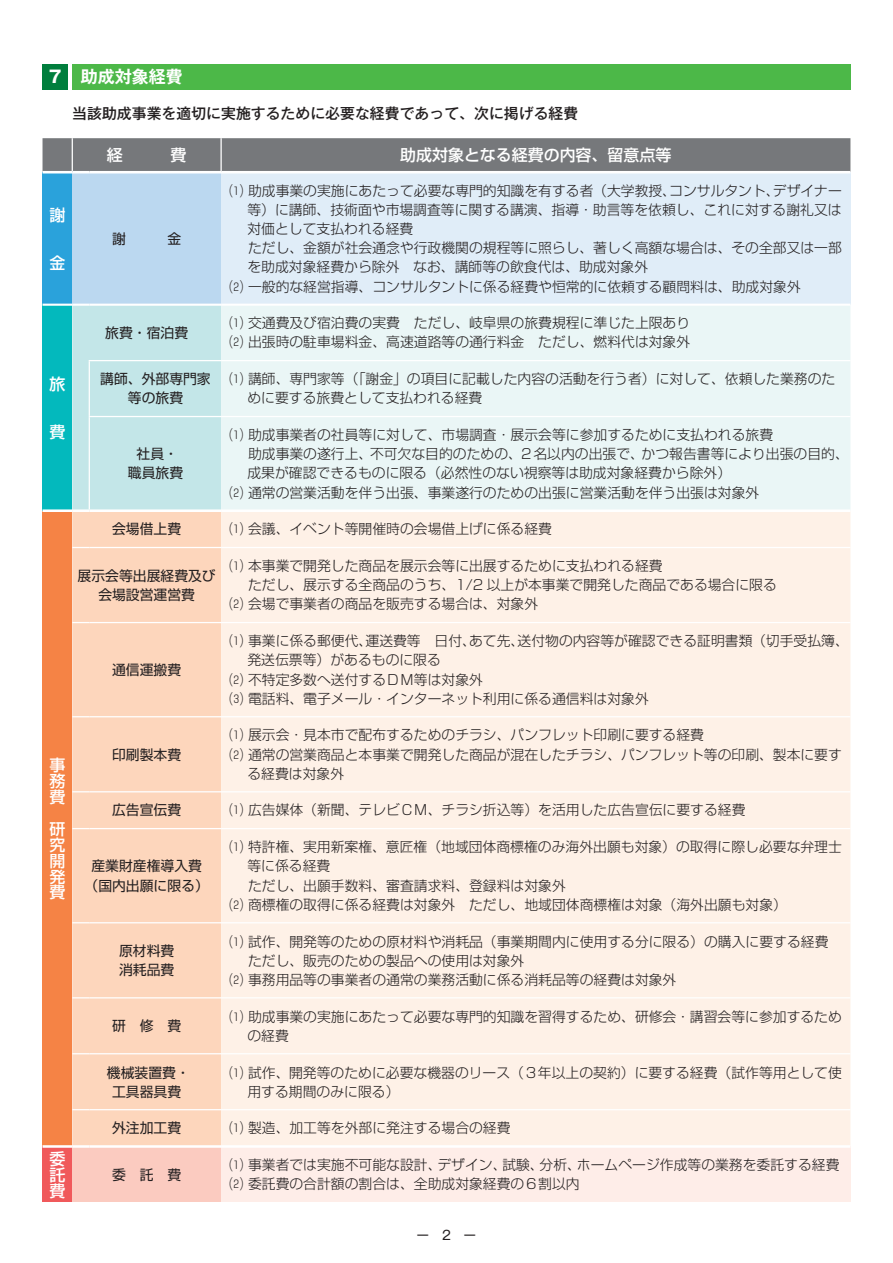
<style>
.page{position:relative;width:893px;height:1263px;background:#fff}
.page>*{position:absolute;margin:0;border:0;box-sizing:border-box;transform-origin:0 0}
.t1{font:700 16.95px "Gothic MB101 Pro De";color:#fff}
.t2{font:700 16.95px "Gothic MB101 Pro";color:#fff}
.t3{font:500 16.05px/16px "Shin Go Pro";color:#fff;text-align:justify}
.t4{font:500 15.9px/15.9px "Shin Go Pro";color:#fff;text-align:justify}
.t5{font:500 14.85px "Gothic MB101 Pro";color:#231f20}
.t6{font:300 13.8px/19.2px "Shin Go Pro";color:#231f20}
.t7{font:13.8px/19.2px "Shin Go Pro";color:#231f20;text-align:center}
.t8{font:12.75px "Gothic MB101 Pro";color:#231f20}
</style>
<div class="page">
<div style="left:43px;top:172px;width:29px;height:133px;background:#2aa2db"></div>
<div style="left:72px;top:172px;width:149px;height:133px;background:#bbd8f0"></div>
<div style="left:221px;top:172px;width:629px;height:133px;background:#e0edf8"></div>
<div style="left:43px;top:305px;width:29px;height:206px;background:#03b9bd"></div>
<div style="left:221px;top:306px;width:629px;height:203px;background:#eaf6f6"></div>
<div style="left:43px;top:511px;width:29px;height:635px;background:#f58345"></div>
<div style="left:72px;top:512px;width:149px;height:633px;background:#fdd6bc"></div>
<div style="left:221px;top:512px;width:629px;height:633px;background:#fef1e7"></div>
<div style="left:43px;top:1146px;width:29px;height:56px;background:#f0595b"></div>
<div style="left:72px;top:1146px;width:149px;height:56px;background:#fbcbc0"></div>
<div style="left:221px;top:1146px;width:629px;height:56px;background:#feede8"></div>
<hr style="left:43px;top:304px;width:29px;height:2px;background:#fff">
<div style="left:72px;top:304px;width:149px;height:205px;background:#c3e6e8"></div>
<hr style="left:89px;top:304px;width:132px;height:2px;background:#fff">
<hr style="left:221px;top:304px;width:629px;height:2px;background:#fff">
<hr style="left:89px;top:360px;width:132px;height:1px;background:#fff">
<hr style="left:89px;top:361px;width:1px;height:55px;background:#fff">
<hr style="left:221px;top:360px;width:629px;height:1px;background:#fff">
<hr style="left:89px;top:416px;width:132px;height:1px;background:#fff">
<hr style="left:89px;top:417px;width:1px;height:92px;background:#fff">
<hr style="left:221px;top:416px;width:629px;height:1px;background:#fff">
<svg style="left:72px;top:547px;width:17px;height:1px"></svg>
<hr style="left:89px;top:547px;width:132px;height:1px;background:#fff">
<hr style="left:221px;top:547px;width:629px;height:1px;background:#fff">
<svg style="left:72px;top:622px;width:17px;height:1px"></svg>
<hr style="left:89px;top:622px;width:132px;height:1px;background:#fff">
<hr style="left:221px;top:622px;width:629px;height:1px;background:#fff">
<svg style="left:72px;top:716px;width:17px;height:1px"></svg>
<hr style="left:89px;top:716px;width:132px;height:1px;background:#fff">
<hr style="left:221px;top:716px;width:629px;height:1px;background:#fff">
<svg style="left:72px;top:791px;width:17px;height:1px"></svg>
<hr style="left:89px;top:791px;width:132px;height:1px;background:#fff">
<hr style="left:221px;top:791px;width:629px;height:1px;background:#fff">
<svg style="left:72px;top:828px;width:17px;height:1px"></svg>
<hr style="left:89px;top:828px;width:132px;height:1px;background:#fff">
<hr style="left:221px;top:828px;width:629px;height:1px;background:#fff">
<svg style="left:72px;top:922px;width:17px;height:1px"></svg>
<hr style="left:89px;top:922px;width:132px;height:1px;background:#fff">
<hr style="left:221px;top:922px;width:629px;height:1px;background:#fff">
<svg style="left:72px;top:997px;width:17px;height:1px"></svg>
<hr style="left:89px;top:997px;width:132px;height:1px;background:#fff">
<hr style="left:221px;top:997px;width:629px;height:1px;background:#fff">
<svg style="left:72px;top:1053px;width:17px;height:1px"></svg>
<hr style="left:89px;top:1053px;width:132px;height:1px;background:#fff">
<hr style="left:221px;top:1053px;width:629px;height:1px;background:#fff">
<svg style="left:72px;top:1109px;width:17px;height:1px"></svg>
<hr style="left:89px;top:1109px;width:132px;height:1px;background:#fff">
<hr style="left:221px;top:1109px;width:629px;height:1px;background:#fff">
<div style="left:43px;top:138px;width:807px;height:35px;background:#76787b"></div>
<hr style="left:89px;top:171px;width:132px;height:2px;background:#fff">
<hr style="left:221px;top:171px;width:629px;height:2px;background:#fff">
<hr style="left:43px;top:509px;width:29px;height:3px;background:#fff">
<hr style="left:43px;top:1145px;width:29px;height:3px;background:#fff">
<hr style="left:72px;top:1145px;width:17px;height:3px;background:#fff">
<hr style="left:89px;top:1145px;width:132px;height:3px;background:#fff">
<hr style="left:221px;top:1145px;width:629px;height:3px;background:#fff">
<div style="left:43px;top:64px;width:25px;height:25px;background:#007e3d"></div>
<div style="left:72px;top:64px;width:778px;height:25px;background:#4cb848"></div>
<p class="t2" style="left:49px;top:62px;width:14px">7</p>
<p class="t1" style="left:81px;top:62px;width:104px">助成対象経費</p>
<p class="t5" style="left:72px;top:101px;width:507px">当該助成事業を適切に実施するために必要な経費であって、次に掲げる経費</p>
<p class="t4" style="left:49px;top:205px;width:17px">謝</p>
<p class="t4" style="left:49px;top:253px;width:17px">金</p>
<p class="t4" style="left:49px;top:374px;width:17px">旅</p>
<p class="t4" style="left:49px;top:422px;width:17px">費</p>
<p class="t4" style="left:49px;top:755px;width:17px">事務費</p>
<p class="t4" style="left:49px;top:819px;width:17px">研究開発費</p>
<p class="t4" style="left:107px;top:145px;width:81px">経　　　費</p>
<p class="t7" style="left:105px;top:321px;width:84px">旅費・宿泊費</p>
<p class="t4" style="left:400px;top:145px;width:273px">助成対象となる経費の内容、留意点等</p>
<p class="t6" style="left:773px;top:179px;width:71px">デザイナー</p>
<p class="t6" style="left:230px;top:179px;width:448px">⑴ 助成事業の実施にあたって必要な専門的知識を有する者（大学教授、</p>
<p class="t6" style="left:247px;top:198px;width:596px">等）に講師、技術面や市場調査等に関する講演、指導・助言等を依頼し、これに対する謝礼又は</p>
<p class="t6" style="left:247px;top:218px;width:167px">対価として支払われる経費</p>
<p class="t6" style="left:230px;top:237px;width:614px">　ただし、金額が社会通念や行政機関の規程等に照らし、著しく高額な場合は、その全部又は一部</p>
<p class="t6" style="left:247px;top:256px;width:402px">を助成対象経費から除外　なお、講師等の飲食代は、助成対象外</p>
<p class="t6" style="left:230px;top:275px;width:573px">⑵ 一般的な経営指導、コンサルタントに係る経費や恒常的に依頼する顧問料は、助成対象外</p>
<p class="t6" style="left:669px;top:179px;width:112px">コンサルタント、</p>
<p class="t6" style="left:230px;top:312px;width:462px">⑴ 交通費及び宿泊費の実費　ただし、岐阜県の旅費規程に準じた上限あり</p>
<p class="t6" style="left:230px;top:331px;width:462px">⑵ 出張時の駐車場料金、高速道路等の通行料金　ただし、燃料代は対象外</p>
<p class="t7" style="left:100px;top:368px;width:112px">講師、外部専門家等の旅費</p>
<p class="t6" style="left:247px;top:368px;width:589px;text-indent:-18px">⑴ 講師、専門家等（「謝金」の項目に記載した内容の活動を行う者）に対して、依頼した業務のために要する旅費として支払われる経費</p>
<p class="t7" style="left:128px;top:443px;width:57px">社員・職員旅費</p>
<p class="t7" style="left:112px;top:518px;width:71px">会場借上費</p>
<p class="t7" style="left:78px;top:564px;width:140px">展示会等出展経費及び会場設営運営費</p>
<p class="t7" style="left:112px;top:658px;width:71px">通信運搬費</p>
<p class="t7" style="left:112px;top:743px;width:71px">印刷製本費</p>
<p class="t7" style="left:112px;top:799px;width:71px">広告宣伝費</p>
<p class="t7" style="left:85px;top:855px;width:126px">産業財産権導入費（国内出願に限る(</p>
<p class="t6" style="left:642px;top:424px;width:209px;text-indent:-412px">⑴ 助成事業者の社員等に対して、市場調査・展示会等に参加するために支払われる旅費<br>かつ報告書等により出張の目的、</p>
<p class="t6" style="left:520px;top:443px;width:126px">２名以内の出張で、</p>
<p class="t6" style="left:234px;top:443px;width:140px">　助成事業の遂行上、</p>
<p class="t6" style="left:247px;top:462px;width:485px">成果が確認できるものに限る（必然性のない視察等は助成対象経費から除外(</p>
<p class="t6" style="left:230px;top:481px;width:531px">⑵ 通常の営業活動を伴う出張、事業遂行のための出張に営業活動を伴う出張は対象外</p>
<p class="t6" style="left:370px;top:443px;width:154px">不可欠な目的のための、</p>
<p class="t6" style="left:230px;top:518px;width:324px">⑴ 会議、イベント等開催時の会場借上げに係る経費</p>
<p class="t6" style="left:230px;top:555px;width:434px">⑴ 本事業で開発した商品を展示会等に出展するために支払われる経費</p>
<p class="t6" style="left:234px;top:574px;width:544px">　ただし、展示する全商品のうち、1/2 以上が本事業で開発した商品である場合に限る</p>
<p class="t6" style="left:230px;top:593px;width:310px">⑵ 会場で事業者の商品を販売する場合は、対象外</p>
<p class="t6" style="left:230px;top:630px;width:144px">⑴ 事業に係る郵便代、</p>
<p class="t6" style="left:247px;top:649px;width:195px">発送伝票等）があるものに限る</p>
<p class="t6" style="left:230px;top:668px;width:255px">⑵ 不特定多数へ送付するＤＭ等は対象外</p>
<p class="t6" style="left:230px;top:687px;width:421px">⑶ 電話料、電子メール・インターネット利用に係る通信料は対象外</p>
<p class="t6" style="left:517px;top:630px;width:333px">送付物の内容等が確認できる証明書類（切手受払簿、</p>
<p class="t6" style="left:365px;top:630px;width:112px">運送費等　日付、</p>
<p class="t6" style="left:469px;top:630px;width:57px">あて先、</p>
<p class="t6" style="left:230px;top:724px;width:476px">⑴ 展示会・見本市で配布するためのチラシ、パンフレット印刷に要する経費</p>
<p class="t6" style="left:230px;top:743px;width:614px">⑵ 通常の営業商品と本事業で開発した商品が混在したチラシ、パンフレット等の印刷、製本に要す</p>
<p class="t6" style="left:247px;top:762px;width:98px">る経費は対象外</p>
<p class="t6" style="left:230px;top:799px;width:517px">⑴ 広告媒体（新聞、テレビＣＭ、チラシ折込等）を活用した広告宣伝に要する経費</p>
<p class="t6" style="left:230px;top:836px;width:614px">⑴ 特許権、実用新案権、意匠権（地域団体商標権のみ海外出願も対象）の取得に際し必要な弁理士</p>
<p class="t6" style="left:247px;top:855px;width:84px">等に係る経費</p>
<p class="t6" style="left:234px;top:874px;width:333px">　ただし、出願手数料、審査請求料、登録料は対象外</p>
<p class="t6" style="left:230px;top:893px;width:559px">⑵ 商標権の取得に係る経費は対象外　ただし、地域団体商標権は対象（海外出願も対象(</p>
<p class="t7" style="left:119px;top:939px;width:57px;text-align:left">原材料費消耗品費</p>
<p class="t6" style="left:230px;top:930px;width:600px">⑴ 試作、開発等のための原材料や消耗品（事業期間内に使用する分に限る）の購入に要する経費　ただし、販売のための製品への使用は対象外<br>⑵ 事務用品等の事業者の通常の業務活動に係る消耗品等の経費は対象外</p>
<p class="t6" style="left:230px;top:1005px;width:614px">⑴ 助成事業の実施にあたって必要な専門的知識を習得するため、研修会・講習会等に参加するため</p>
<p class="t7" style="left:112px;top:1015px;width:71px">研　修　費</p>
<p class="t6" style="left:247px;top:1024px;width:43px">の経費</p>
<p class="t7" style="left:107px;top:1061px;width:84px">機械装置費・工具器具費</p>
<p class="t6" style="left:247px;top:1061px;width:596px;text-indent:-18px">⑴ 試作、開発等のために必要な機器のリース（３年以上の契約）に要する経費（試作等用として使用する期間のみに限る(</p>
<p class="t6" style="left:230px;top:1117px;width:282px">⑴ 製造、加工等を外部に発注する場合の経費</p>
<p class="t7" style="left:112px;top:1117px;width:71px">外注加工費</p>
<p class="t3" style="left:49px;top:1149px;width:17px">委託費</p>
<p class="t6" style="left:577px;top:1153px;width:264px">ホームページ作成等の業務を委託する経費</p>
<p class="t6" style="left:437px;top:1153px;width:71px">デザイン、</p>
<p class="t6" style="left:230px;top:1153px;width:213px">⑴ 事業者では実施不可能な設計、</p>
<p class="t6" style="left:502px;top:1153px;width:43px">試験、</p>
<p class="t6" style="left:540px;top:1153px;width:43px">分析、</p>
<p class="t7" style="left:112px;top:1163px;width:71px">委　託　費</p>
<p class="t6" style="left:230px;top:1173px;width:352px">⑵ 委託費の合計額の割合は、全助成対象経費の６割以内</p>
<p class="t8" style="left:417px;top:1225px;width:61px">ー　2　ー</p>
</div>
